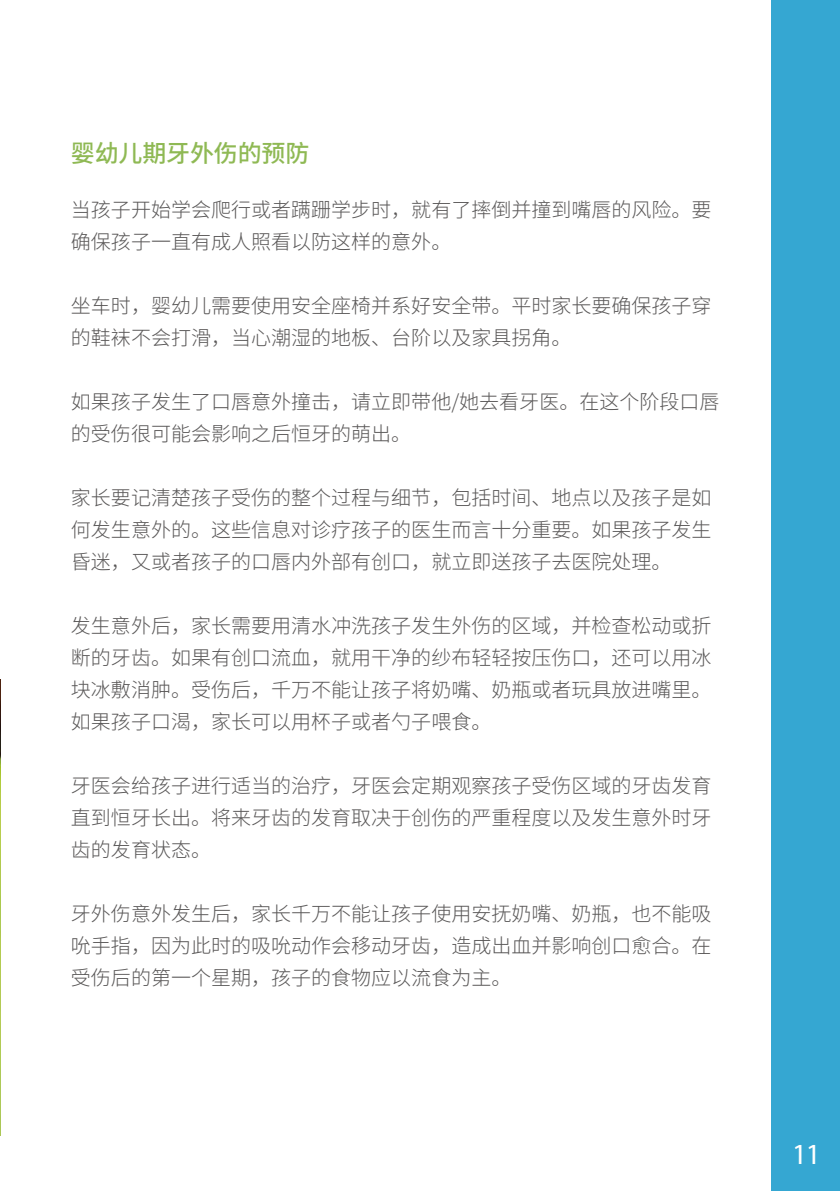
<style>
.page{position:relative;width:840px;height:1191px;background:#fff}
.page>*{position:absolute;margin:0;border:0;box-sizing:border-box;transform-origin:0 0}
.t1{font:29.2px "Myriad Pro";color:#fff}
.t2{font:500 24px "Source Han Sans CN";letter-spacing:-.01em;color:#8fb954}
.t3{font:300 20px/32px "Source Han Sans CN";color:#595757;text-align:justify}
</style>
<div class="page">
<div style="left:771px;top:0;width:68px;height:1191px;background:#35a7d2"></div>
<img style="left:0;top:679px;width:1px;height:456px">
<p class="t2" style="left:71px;top:140px;width:240px">婴幼儿期牙外伤的预防</p>
<p class="t3" style="left:71px;top:194px;width:641px">当孩子开始学会爬行或者蹒跚学步时，就有了摔倒并撞到嘴唇的风险。要确保孩子一直有成人照看以防这样的意外。</p>
<p class="t3" style="left:71px;top:290px;width:641px">坐车时，婴幼儿需要使用安全座椅并系好安全带。平时家长要确保孩子穿的鞋袜不会打滑，当心潮湿的地板、台阶以及家具拐角。</p>
<p class="t3" style="left:71px;top:386px;width:649px">如果孩子发生了口唇意外撞击，请立即带他/她去看牙医。在这个阶段口唇的受伤很可能会影响之后恒牙的萌出。</p>
<p class="t3" style="left:71px;top:482px;width:641px">家长要记清楚孩子受伤的整个过程与细节，包括时间、地点以及孩子是如何发生意外的。这些信息对诊疗孩子的医生而言十分重要。如果孩子发生昏迷，又或者孩子的口唇内外部有创口，就立即送孩子去医院处理。</p>
<p class="t3" style="left:71px;top:610px;width:641px">发生意外后，家长需要用清水冲洗孩子发生外伤的区域，并检查松动或折断的牙齿。如果有创口流血，就用干净的纱布轻轻按压伤口，还可以用冰块冰敷消肿。受伤后，千万不能让孩子将奶嘴、奶瓶或者玩具放进嘴里。如果孩子口渴，家长可以用杯子或者勺子喂食。</p>
<p class="t3" style="left:71px;top:770px;width:641px">牙医会给孩子进行适当的治疗，牙医会定期观察孩子受伤区域的牙齿发育直到恒牙长出。将来牙齿的发育取决于创伤的严重程度以及发生意外时牙齿的发育状态。</p>
<p class="t3" style="left:71px;top:898px;width:641px">牙外伤意外发生后，家长千万不能让孩子使用安抚奶嘴、奶瓶，也不能吸吮手指，因为此时的吸吮动作会移动牙齿，造成出血并影响创口愈合。在受伤后的第一个星期，孩子的食物应以流食为主。</p>
<h1 class="t1" style="left:791px;top:1135px;width:30px">11</h1>
</div>
